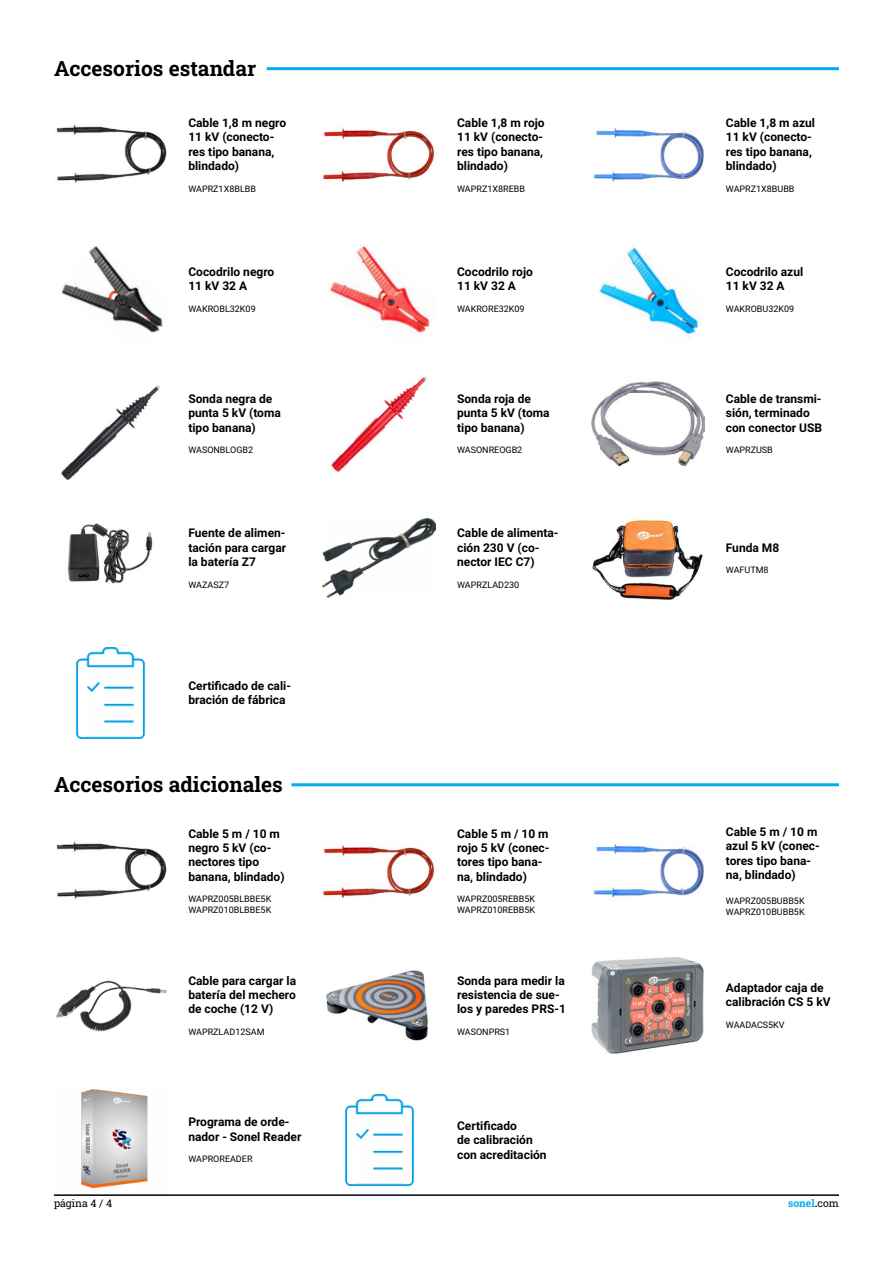
<style>
.page{position:relative;width:893px;height:1263px;background:#fff}
.page>*{position:absolute;margin:0;border:0;box-sizing:border-box;transform-origin:0 0}
.t1{font:21px "Roboto Slab";color:#000}
.t2{font:700 12px/14.4px "Roboto";color:#000}
.t3{font:10.5px "Roboto Slab";color:#000}
.t4{font:10.5px "Roboto Slab";color:#00aeef}
.t5{font:9px/10.8px "Roboto";color:#000}
.s1{color:#000}
</style>
<div class="page">
<hr style="left:54px;top:1194px;width:785px;height:2px;background:#000">
<img style="left:56px;top:124px;width:111px;height:59px">
<img style="left:61px;top:246px;width:102px;height:87px">
<img style="left:61px;top:385px;width:99px;height:95px">
<img style="left:323px;top:128px;width:112px;height:54px">
<hr style="left:267px;top:67px;width:572px;height:3px;background:#00aeef">
<img style="left:591px;top:381px;width:114px;height:85px">
<img style="left:54px;top:1089px;width:113px;height:107px">
<img style="left:592px;top:519px;width:111px;height:81px">
<img style="left:593px;top:128px;width:111px;height:54px">
<img style="left:327px;top:245px;width:107px;height:89px">
<img style="left:599px;top:247px;width:100px;height:88px">
<img style="left:329px;top:376px;width:98px;height:96px">
<img style="left:67px;top:523px;width:86px;height:61px">
<img style="left:323px;top:518px;width:113px;height:79px">
<hr style="left:291px;top:783px;width:548px;height:3px;background:#00aeef">
<img style="left:56px;top:841px;width:111px;height:58px">
<img style="left:55px;top:980px;width:112px;height:52px">
<img style="left:323px;top:845px;width:112px;height:53px">
<img style="left:591px;top:957px;width:113px;height:97px">
<img style="left:593px;top:844px;width:111px;height:54px">
<img style="left:326px;top:970px;width:102px;height:71px">
<img style="left:75px;top:647px;width:71px;height:92px">
<img style="left:344px;top:1094px;width:71px;height:92px">
<h1 class="t1" style="left:54px;top:54px;width:204px">Accesorios estandar</h1>
<p class="t2" style="left:188px;top:115px;width:99px">Cable 1,8 m negro<br>11 kV (conecto&shy;res tipo banana, blindado)</p>
<p class="t5" style="left:188px;top:183px;width:69px">WAPRZ1X8BLBB</p>
<p class="t2" style="left:188px;top:264px;width:87px">Cocodrilo negro<br>11 kV 32 A</p>
<p class="t5" style="left:188px;top:303px;width:69px">WAKROBL32K09</p>
<p class="t2" style="left:188px;top:391px;width:94px">Sonda negra de punta 5 kV (toma tipo banana)</p>
<p class="t5" style="left:188px;top:444px;width:66px">WASONBLOGB2</p>
<p class="t2" style="left:188px;top:525px;width:99px;text-align:justify">Fuente de alimen&shy;tación para cargar la batería Z7</p>
<p class="t5" style="left:188px;top:579px;width:42px">WAZASZ7</p>
<p class="t2" style="left:188px;top:678px;width:104px">Certificado de cali&shy;bración de fábrica</p>
<h1 class="t1" style="left:54px;top:770px;width:230px">Accesorios adicionales</h1>
<p class="t2" style="left:188px;top:826px;width:98px">Cable 5 m / 10 m negro 5 kV (co&shy;nectores tipo banana, blindado)</p>
<p class="t5" style="left:188px;top:893px;width:84px">WAPRZ005BLBBE5K<br>WAPRZ010BLBBE5K</p>
<p class="t2" style="left:188px;top:973px;width:109px;text-align:justify">Cable para cargar la batería del mechero de coche (12 V)</p>
<p class="t5" style="left:188px;top:1026px;width:78px">WAPRZLAD12SAM</p>
<p class="t2" style="left:188px;top:1114px;width:115px">Programa de orde&shy;nador - Sonel Reader</p>
<p class="t5" style="left:188px;top:1153px;width:66px">WAPROREADER</p>
<p class="t2" style="left:457px;top:115px;width:89px">Cable 1,8 m rojo<br>11 kV (conecto&shy;res tipo banana, blindado)</p>
<p class="t5" style="left:457px;top:183px;width:69px">WAPRZ1X8REBB</p>
<p class="t2" style="left:457px;top:264px;width:77px">Cocodrilo rojo<br>11 kV 32 A</p>
<p class="t5" style="left:457px;top:303px;width:69px">WAKRORE32K09</p>
<p class="t2" style="left:457px;top:391px;width:94px">Sonda roja de punta 5 kV (toma tipo banana)</p>
<p class="t5" style="left:457px;top:444px;width:67px">WASONREOGB2</p>
<p class="t2" style="left:457px;top:525px;width:103px">Cable de alimenta&shy;ción 230 V (co&shy;nector IEC C7)</p>
<p class="t5" style="left:457px;top:579px;width:64px">WAPRZLAD230</p>
<p class="t2" style="left:457px;top:826px;width:94px">Cable 5 m / 10 m rojo 5 kV (conec&shy;tores tipo bana&shy;na, blindado)</p>
<p class="t5" style="left:457px;top:893px;width:80px">WAPRZ005REBB5K<br>WAPRZ010REBB5K</p>
<p class="t2" style="left:457px;top:973px;width:110px">Sonda para medir la resistencia de sue&shy;los y paredes PRS-1</p>
<p class="t5" style="left:457px;top:1026px;width:55px">WASONPRS1</p>
<p class="t2" style="left:457px;top:1118px;width:91px">Certificado<br>de calibración con acreditación</p>
<p class="t2" style="left:726px;top:115px;width:91px">Cable 1,8 m azul<br>11 kV (conecto&shy;res tipo banana, blindado)</p>
<p class="t5" style="left:726px;top:183px;width:70px">WAPRZ1X8BUBB</p>
<p class="t2" style="left:726px;top:264px;width:79px">Cocodrilo azul<br>11 kV 32 A</p>
<p class="t5" style="left:726px;top:303px;width:70px">WAKROBU32K09</p>
<p class="t2" style="left:726px;top:391px;width:98px">Cable de transmi&shy;sión, terminado con conector USB</p>
<p class="t5" style="left:726px;top:444px;width:49px">WAPRZUSB</p>
<p class="t2" style="left:726px;top:540px;width:55px">Funda M8</p>
<p class="t5" style="left:726px;top:564px;width:44px">WAFUTM8</p>
<p class="t2" style="left:726px;top:824px;width:95px">Cable 5 m / 10 m azul 5 kV (conec&shy;tores tipo bana&shy;na, blindado)</p>
<p class="t5" style="left:726px;top:895px;width:80px">WAPRZ005BUBB5K<br>WAPRZ010BUBB5K</p>
<p class="t2" style="left:726px;top:980px;width:106px">Adaptador caja de calibración CS 5 kV</p>
<p class="t5" style="left:726px;top:1019px;width:60px">WAADACS5KV</p>
<p class="t3" style="left:54px;top:1196px;width:60px">página 4 / 4</p>
<p class="t4" style="left:788px;top:1196px;width:52px">sonel<span class="s1">.com</span></p>
</div>
